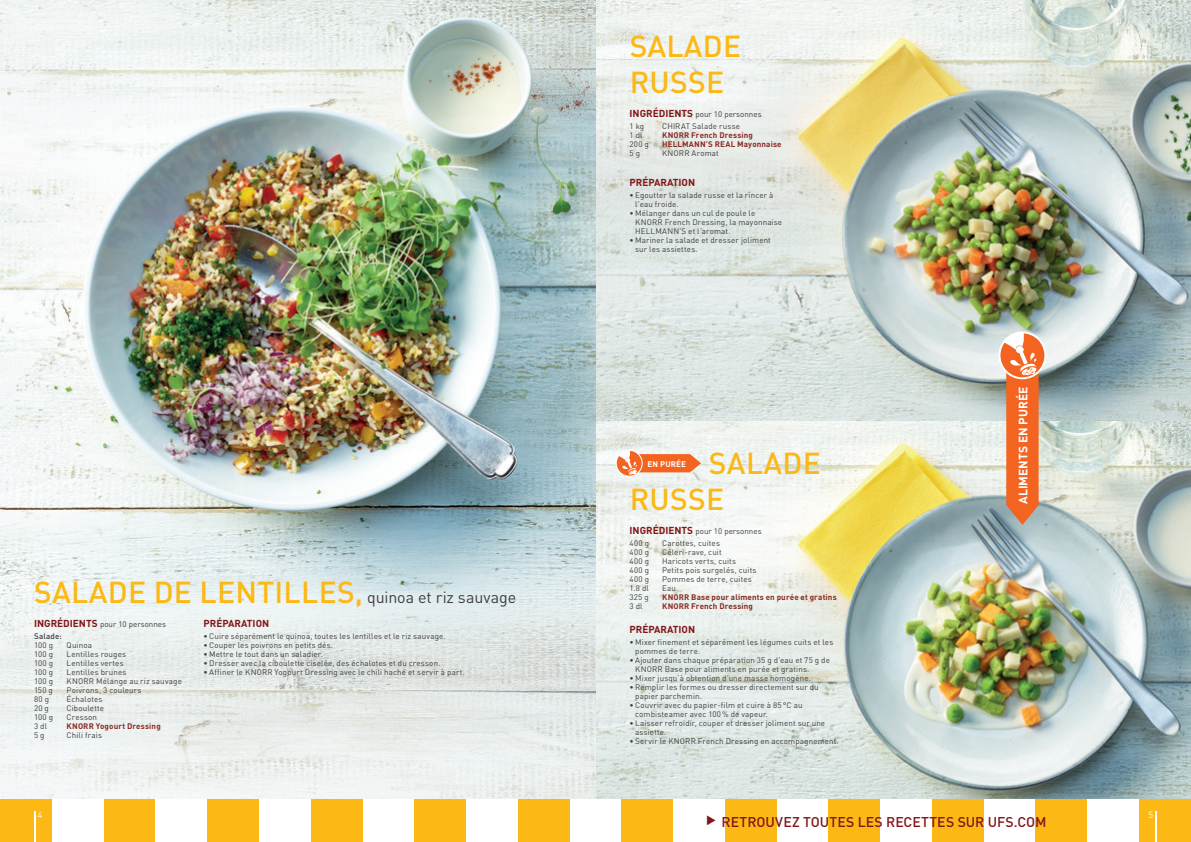
<style>
.page{position:relative;width:1191px;height:842px;background:#fff}
.page>*{position:absolute;margin:0;border:0;box-sizing:border-box;transform-origin:0 0}
.t1{font:500 30px/36px "DIN Pro";letter-spacing:.01em;color:#fcb814}
.t2{font:500 14px "DIN";letter-spacing:.005em;color:#811518}
.t3{font:700 12px "DIN";color:#fff}
.t4{font:700 10px "DIN";color:#811518}
.t5{font:9px "DIN";color:#fff}
.t6{font:8px/9px "DIN";letter-spacing:.015em;color:#3e3e3f}
.t7{font:700 8px "DIN";letter-spacing:.02em;color:#8b2b23}
.t8{font:700 8px "DIN";letter-spacing:.02em;color:#fff}
.s1{font-weight:700;font-size:10px;color:#811518}
.s2{font-weight:400;font-size:16px;color:#3e3e3f}
.s3{font-weight:500}
</style>
<div class="page">
<img style="left:595px;top:0;width:596px;height:799px">
<img style="left:0;top:0;width:595px;height:531px">
<svg style="left:0;top:531px;width:595px;height:268px"></svg>
<svg style="left:998px;top:331px;width:48px;height:194px;background:#e29168"></svg>
<svg style="left:615px;top:450px;width:86px;height:27px"></svg>
<div style="left:0;top:799px;width:52px;height:43px;background:#fcb814"></div>
<div style="left:104px;top:799px;width:51px;height:43px;background:#fcb814"></div>
<div style="left:207px;top:799px;width:52px;height:43px;background:#fcb814"></div>
<div style="left:311px;top:799px;width:51px;height:43px;background:#fcb814"></div>
<div style="left:414px;top:799px;width:52px;height:43px;background:#fcb814"></div>
<div style="left:518px;top:799px;width:51px;height:43px;background:#fcb814"></div>
<div style="left:621px;top:799px;width:52px;height:43px;background:#fcb814"></div>
<div style="left:725px;top:799px;width:51px;height:43px;background:#fcb814"></div>
<div style="left:828px;top:799px;width:52px;height:43px;background:#fcb814"></div>
<div style="left:932px;top:799px;width:52px;height:43px;background:#fcb814"></div>
<div style="left:1035px;top:799px;width:52px;height:43px;background:#fcb814"></div>
<div style="left:1139px;top:799px;width:52px;height:43px;background:#fcb814"></div>
<hr style="left:34px;top:811px;width:1px;height:31px;background:#fff">
<hr style="left:1156px;top:811px;width:1px;height:31px;background:#fff">
<h1 class="t1" style="left:629px;top:25px;width:113px">SALADE<br>RUSSE</h1>
<p class="t6" style="left:629px;top:108px;width:134px;line-height:11.8px"><span class="s1">INGRÉDIENTS</span> pour 10 personnes<br>1 kg</p>
<p class="t6" style="left:662px;top:121px;width:79px">CHIRAT Salade russe</p>
<p class="t6" style="left:629px;top:130px;width:15px">1 dl</p>
<p class="t7" style="left:662px;top:130px;width:92px">KNORR French Dressing</p>
<p class="t6" style="left:629px;top:139px;width:21px">200 g</p>
<p class="t7" style="left:662px;top:139px;width:121px">HELLMANN’S REAL Mayonnaise</p>
<p class="t6" style="left:629px;top:148px;width:12px">5 g</p>
<p class="t6" style="left:662px;top:148px;width:58px">KNORR Aromat</p>
<h1 class="t1" style="left:34px;top:571px;width:483px">SALADE DE LENTILLES, <span class="s2">quinoa et riz sauvage</span></h1>
<p class="t6" style="left:34px;top:618px;width:134px;line-height:11.8px"><span class="s1">INGRÉDIENTS</span> pour 10 personnes<br><span class="s3">Salade:</span></p>
<p class="t6" style="left:34px;top:641px;width:21px">100 g</p>
<p class="t6" style="left:67px;top:641px;width:27px">Quinoa</p>
<p class="t6" style="left:34px;top:650px;width:21px">100 g</p>
<p class="t6" style="left:67px;top:650px;width:61px">Lentilles rouges</p>
<p class="t6" style="left:34px;top:659px;width:21px">100 g</p>
<p class="t6" style="left:67px;top:659px;width:59px">Lentilles vertes</p>
<p class="t6" style="left:34px;top:668px;width:21px">100 g</p>
<p class="t6" style="left:67px;top:668px;width:61px">Lentilles brunes</p>
<p class="t6" style="left:34px;top:677px;width:21px">100 g</p>
<p class="t6" style="left:67px;top:677px;width:117px">KNORR Mélange au riz sauvage</p>
<p class="t6" style="left:34px;top:686px;width:20px">150 g</p>
<p class="t6" style="left:67px;top:686px;width:76px">Poivrons, 3 couleurs</p>
<p class="t6" style="left:34px;top:695px;width:16px">80 g</p>
<p class="t6" style="left:67px;top:695px;width:37px">Échalotes</p>
<p class="t6" style="left:34px;top:704px;width:16px">20 g</p>
<p class="t6" style="left:67px;top:704px;width:39px">Ciboulette</p>
<p class="t6" style="left:34px;top:713px;width:21px">100 g</p>
<p class="t6" style="left:67px;top:713px;width:32px">Cresson</p>
<p class="t6" style="left:34px;top:722px;width:15px">3 dl</p>
<p class="t7" style="left:67px;top:721px;width:96px">KNORR Yogourt Dressing</p>
<p class="t6" style="left:34px;top:731px;width:12px">5 g</p>
<p class="t6" style="left:67px;top:731px;width:37px">Chili frais</p>
<p class="t4" style="left:204px;top:617px;width:67px">PRÉPARATION</p>
<p class="t6" style="left:204px;top:632px;width:244px">• Cuire séparément le quinoa, toutes les lentilles et le riz sauvage.</p>
<p class="t6" style="left:204px;top:641px;width:131px">• Couper les poivrons en petits dés.</p>
<p class="t6" style="left:204px;top:650px;width:121px">• Mettre le tout dans un saladier.</p>
<p class="t6" style="left:204px;top:659px;width:238px">• Dresser avec la ciboulette ciselée, des échalotes et du cresson.</p>
<p class="t6" style="left:204px;top:668px;width:263px">• Affiner le KNORR Yogourt Dressing avec le chili haché et servir à part.</p>
<p class="t4" style="left:629px;top:176px;width:67px">PRÉPARATION</p>
<p class="t6" style="left:635px;top:190px;width:140px;text-indent:-6px">• Egoutter la salade russe et la rincer à l’eau froide.</p>
<p class="t6" style="left:635px;top:208px;width:148px;text-indent:-6px">• Mélanger dans un cul de poule le<br>KNORR French Dressing, la mayonnaise<br>HELLMANN’S et l’aromat.</p>
<p class="t6" style="left:635px;top:235px;width:137px;text-indent:-6px">• Mariner la salade et dresser joliment sur les assiettes.</p>
<h1 class="t1" style="left:629px;top:442px;width:193px;text-indent:79px">SALADE<br>RUSSE</h1>
<p class="t8" style="left:647px;top:458px;width:40px">EN PURÉE</p>
<p class="t6" style="left:629px;top:525px;width:134px;line-height:11.8px"><span class="s1">INGRÉDIENTS</span> pour 10 personnes<br>400 g</p>
<p class="t6" style="left:662px;top:538px;width:59px">Carottes, cuites</p>
<p class="t6" style="left:629px;top:547px;width:21px">400 g</p>
<p class="t6" style="left:662px;top:547px;width:61px">Céleri-rave, cuit</p>
<p class="t6" style="left:629px;top:556px;width:21px">400 g</p>
<p class="t6" style="left:662px;top:556px;width:75px">Haricots verts, cuits</p>
<p class="t6" style="left:629px;top:565px;width:21px">400 g</p>
<p class="t6" style="left:662px;top:565px;width:96px">Petits pois surgelés, cuits</p>
<p class="t6" style="left:629px;top:574px;width:21px">400 g</p>
<p class="t6" style="left:662px;top:574px;width:91px">Pommes de terre, cuites</p>
<p class="t6" style="left:629px;top:583px;width:21px">1.8 dl</p>
<p class="t6" style="left:662px;top:583px;width:15px">Eau</p>
<p class="t6" style="left:629px;top:592px;width:21px">325 g</p>
<p class="t7" style="left:662px;top:592px;width:176px">KNORR Base pour aliments en purée et gratins</p>
<p class="t6" style="left:629px;top:601px;width:15px">3 dl</p>
<p class="t7" style="left:662px;top:601px;width:92px">KNORR French Dressing</p>
<p class="t4" style="left:629px;top:623px;width:67px">PRÉPARATION</p>
<p class="t6" style="left:635px;top:637px;width:200px;text-indent:-6px">• Mixer finement et séparément les légumes cuits et les pommes de terre.</p>
<p class="t6" style="left:635px;top:655px;width:196px;text-indent:-6px">• Ajouter dans chaque préparation 35 g d’eau et 75 g de<br>KNORR Base pour aliments en purée et gratins.</p>
<p class="t6" style="left:629px;top:673px;width:183px">• Mixer jusqu’à obtention d’une masse homogène.</p>
<p class="t6" style="left:635px;top:682px;width:185px;text-indent:-6px">• Remplir les formes ou dresser directement sur du papier parchemin.</p>
<p class="t6" style="left:635px;top:700px;width:169px;text-indent:-6px">• Couvrir avec du papier-film et cuire à 85 °C au combisteamer avec 100 % de vapeur.</p>
<p class="t6" style="left:635px;top:718px;width:191px;text-indent:-6px">• Laisser refroidir, couper et dresser joliment sur une assiette.</p>
<p class="t6" style="left:629px;top:736px;width:211px">• Servir le KNORR French Dressing en accompagnement.</p>
<h3 class="t3" style="left:1015px;top:504px;width:119px;rotate:-90deg">ALIMENTS EN PURÉE</h3>
<p class="t5" style="left:38px;top:809px;width:6px">4</p>
<p class="t5" style="left:1148px;top:809px;width:6px">5</p>
<h2 class="t2" style="left:721px;top:812px;width:326px">RETROUVEZ TOUTES LES RECETTES SUR UFS.COM</h2>
</div>
